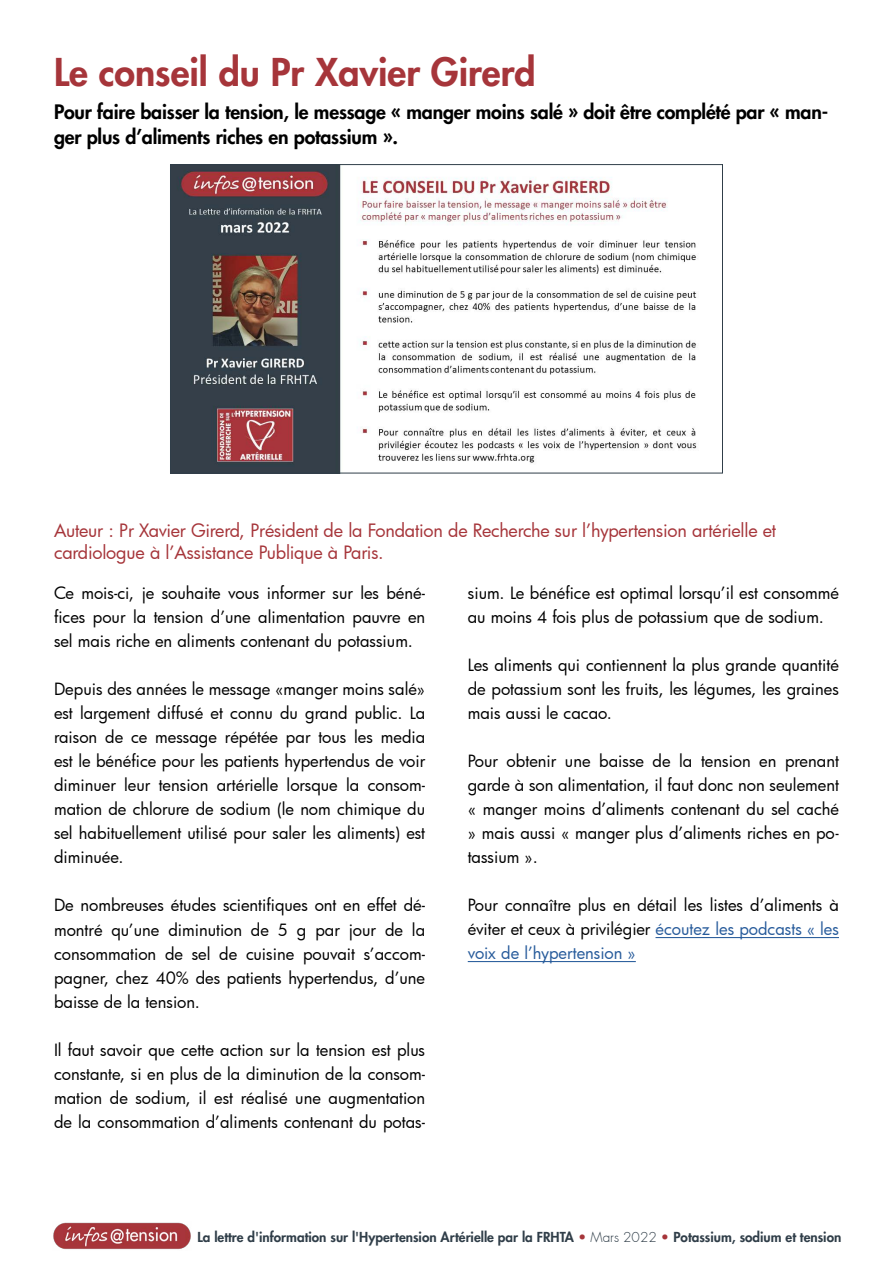
<style>
.page{position:relative;width:893px;height:1263px;background:#fff}
.page>*{position:absolute;margin:0;border:0;box-sizing:border-box;transform-origin:0 0}
.t1{font:800 37.5px "Futura";color:#a6353a}
.t2{font:800 19.5px/25.5px "Futura";letter-spacing:-.01em;color:#000}
.t3{font:18px/22.5px "Futura";letter-spacing:-.01em;color:#a6353a}
.t4{font:16.5px/24px "Futura";color:#000;text-align:justify}
.t5{font:800 13.5px "Futura";color:#303e49}
.s1{color:#275b9b}
.s2{font-weight:300;color:#a6353a}
.s3{font-weight:300}
</style>
<div class="page">
<img style="left:53px;top:1222px;width:138px;height:28px">
<hr style="left:655px;top:937px;width:184px;height:1px;background:#275b9b">
<hr style="left:468px;top:961px;width:168px;height:1px;background:#275b9b">
<img style="left:172px;top:166px;width:526px;height:305px">
<div style="left:170px;top:164px;width:553px;height:309px;border:1px solid #303e49"></div>
<h1 class="t1" style="left:54px;top:48px;width:483px">Le conseil du Pr Xavier Girerd</h1>
<p class="t2" style="left:54px;top:99px;width:776px">Pour faire baisser la tension, le message « manger moins salé » doit être complété par « man&shy;ger plus d’aliments riches en potassium ».</p>
<p class="t3" style="left:54px;top:518px;width:724px">Auteur : Pr Xavier Girerd, Président de la Fondation de Recherche sur l’hypertension artérielle et cardiologue à l’Assistance Publique à Paris.</p>
<p class="t4" style="left:54px;top:581px;width:373px">Ce mois-ci, je souhaite vous informer sur les béné&shy;fices pour la tension d’une alimentation pauvre en sel mais riche en aliments contenant du potassium.</p>
<p class="t4" style="left:54px;top:677px;width:373px">Depuis des années le message «manger moins salé» est largement diffusé et connu du grand public. La raison de ce message répétée par tous les media est le bénéfice pour les patients hypertendus de voir diminuer leur tension artérielle lorsque la consom&shy;mation de chlorure de sodium (le nom chimique du sel habituellement utilisé pour saler les aliments) est diminuée.</p>
<p class="t4" style="left:54px;top:893px;width:373px">De nombreuses études scientifiques ont en effet dé&shy;montré qu’une diminution de 5 g par jour de la consommation de sel de cuisine pouvait s’accom&shy;pagner, chez 40% des patients hypertendus, d’une baisse de la tension.</p>
<p class="t4" style="left:54px;top:1037px;width:373px">Il faut savoir que cette action sur la tension est plus constante, si en plus de la diminution de la consom&shy;mation de sodium, il est réalisé une augmentation de la consommation d’aliments contenant du potas-</p>
<p class="t4" style="left:468px;top:581px;width:373px">sium. Le bénéfice est optimal lorsqu’il est consommé au moins 4 fois plus de potassium que de sodium.</p>
<p class="t4" style="left:468px;top:653px;width:373px">Les aliments qui contiennent la plus grande quantité de potassium sont les fruits, les légumes, les graines mais aussi le cacao.</p>
<p class="t4" style="left:468px;top:749px;width:373px">Pour obtenir une baisse de la tension en prenant garde à son alimentation, il faut donc non seulement « manger moins d’aliments contenant du sel caché » mais aussi « manger plus d’aliments riches en po&shy;tassium ».</p>
<p class="t4" style="left:468px;top:893px;width:373px">Pour connaître plus en détail les listes d’aliments à éviter et ceux à privilégier <span class="s1">écoutez les podcasts « les voix de l’hypertension »</span></p>
<p class="t5" style="left:197px;top:1229px;width:645px">La lettre d'information sur l'Hypertension Artérielle par la FRHTA <span class="s2">•</span> <span class="s3">Mars 2022</span> <span class="s2">•</span> Potassium, sodium et tension</p>
</div>
